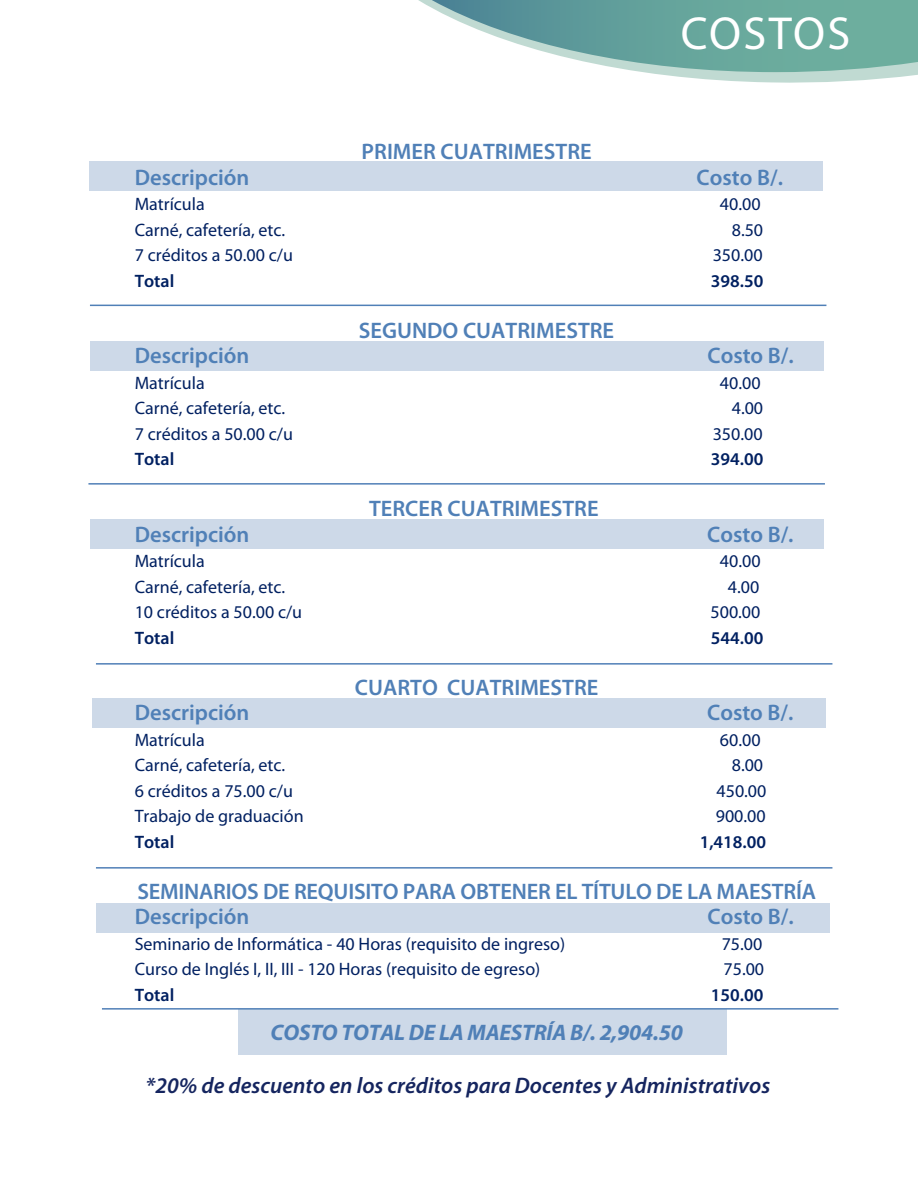
<style>
.page{position:relative;width:918px;height:1188px;background:#fff}
.page>*{position:absolute;margin:0;border:0;box-sizing:border-box;transform-origin:0 0}
.t1{font:46.5px "Myriad Pro";letter-spacing:.05em;color:#fff}
.t2{font:600 22.5px/25.5px "Myriad Pro";color:#5080b7}
.t3{font:italic 600 22.5px "Myriad Pro";color:#15255f}
.t4{font:italic 700 22.5px "Myriad Pro";letter-spacing:-.01em;color:#5080b7}
.t5{font:18px "Myriad Pro";color:#002061}
.t6{font:600 18px "Myriad Pro";color:#002061}
</style>
<div class="page">
<svg style="left:418px;top:0;width:500px;height:83px"></svg>
<div style="left:89px;top:161px;width:734px;height:30px;background:#cdd9e8"></div>
<div style="left:238px;top:1010px;width:489px;height:45px;background:#cdd9e8"></div>
<div style="left:97px;top:903px;width:733px;height:30px;background:#cdd9e8"></div>
<div style="left:92px;top:698px;width:734px;height:30px;background:#cdd9e8"></div>
<div style="left:91px;top:519px;width:733px;height:30px;background:#cdd9e8"></div>
<div style="left:91px;top:341px;width:733px;height:30px;background:#cdd9e8"></div>
<hr style="left:102px;top:1008px;width:736px;height:2px;background:#5080b7">
<hr style="left:96px;top:867px;width:736px;height:2px;background:#5080b7">
<hr style="left:96px;top:663px;width:736px;height:2px;background:#5080b7">
<hr style="left:88px;top:483px;width:737px;height:2px;background:#5080b7">
<hr style="left:90px;top:305px;width:736px;height:1px;background:#5080b7">
<p class="t2" style="left:362px;top:138px;width:232px">PRIMER CUATRIMESTRE</p>
<h1 class="t1" style="left:681px;top:5px;width:171px">COSTOS</h1>
<p class="t2" style="left:135px;top:164px;width:116px">Descripción</p>
<p class="t2" style="left:697px;top:164px;width:88px">Costo B/.</p>
<p class="t5" style="left:135px;top:193px;width:72px">Matrícula</p>
<p class="t5" style="left:720px;top:193px;width:42px">40.00</p>
<p class="t5" style="left:135px;top:218px;width:152px">Carné, cafetería, etc.</p>
<p class="t5" style="left:732px;top:218px;width:33px">8.50</p>
<p class="t5" style="left:135px;top:244px;width:160px">7 créditos a 50.00 c/u</p>
<p class="t5" style="left:713px;top:244px;width:51px">350.00</p>
<p class="t6" style="left:135px;top:269px;width:41px">Total</p>
<p class="t6" style="left:711px;top:269px;width:54px">398.50</p>
<p class="t2" style="left:359px;top:317px;width:257px">SEGUNDO CUATRIMESTRE</p>
<p class="t2" style="left:135px;top:342px;width:116px">Descripción</p>
<p class="t2" style="left:707px;top:342px;width:88px">Costo B/.</p>
<p class="t5" style="left:135px;top:371px;width:72px">Matrícula</p>
<p class="t5" style="left:720px;top:371px;width:42px">40.00</p>
<p class="t5" style="left:135px;top:397px;width:152px">Carné, cafetería, etc.</p>
<p class="t5" style="left:732px;top:397px;width:33px">4.00</p>
<p class="t5" style="left:135px;top:422px;width:160px">7 créditos a 50.00 c/u</p>
<p class="t5" style="left:713px;top:422px;width:51px">350.00</p>
<p class="t6" style="left:135px;top:448px;width:41px">Total</p>
<p class="t6" style="left:711px;top:448px;width:54px">394.00</p>
<p class="t2" style="left:369px;top:495px;width:231px">TERCER CUATRIMESTRE</p>
<p class="t2" style="left:135px;top:521px;width:116px">Descripción</p>
<p class="t2" style="left:707px;top:521px;width:88px">Costo B/.</p>
<p class="t5" style="left:135px;top:550px;width:72px">Matrícula</p>
<p class="t5" style="left:720px;top:550px;width:42px">40.00</p>
<p class="t5" style="left:135px;top:575px;width:152px">Carné, cafetería, etc.</p>
<p class="t5" style="left:728px;top:575px;width:33px">4.00</p>
<p class="t5" style="left:135px;top:601px;width:169px">10 créditos a 50.00 c/u</p>
<p class="t5" style="left:711px;top:601px;width:51px">500.00</p>
<p class="t6" style="left:135px;top:626px;width:41px">Total</p>
<p class="t6" style="left:711px;top:626px;width:54px">544.00</p>
<p class="t2" style="left:355px;top:674px;width:245px">CUARTO CUATRIMESTRE</p>
<p class="t2" style="left:135px;top:699px;width:116px">Descripción</p>
<p class="t2" style="left:707px;top:699px;width:88px">Costo B/.</p>
<p class="t5" style="left:135px;top:728px;width:72px">Matrícula</p>
<p class="t5" style="left:720px;top:728px;width:42px">60.00</p>
<p class="t5" style="left:135px;top:754px;width:152px">Carné, cafetería, etc.</p>
<p class="t5" style="left:732px;top:754px;width:33px">8.00</p>
<p class="t5" style="left:135px;top:779px;width:160px">6 créditos a 75.00 c/u</p>
<p class="t5" style="left:717px;top:779px;width:51px">450.00</p>
<p class="t5" style="left:135px;top:805px;width:171px">Trabajo de graduación</p>
<p class="t5" style="left:716px;top:805px;width:51px">900.00</p>
<p class="t6" style="left:135px;top:830px;width:41px">Total</p>
<p class="t6" style="left:700px;top:830px;width:68px">1,418.00</p>
<p class="t2" style="left:135px;top:878px;width:683px">SEMINARIOS DE REQUISITO PARA OBTENER EL TÍTULO DE LA MAESTRÍA<br>Descripción</p>
<p class="t2" style="left:707px;top:903px;width:88px">Costo B/.</p>
<p class="t5" style="left:135px;top:932px;width:432px">Seminario de Informática - 40 Horas (requisito de ingreso)</p>
<p class="t5" style="left:722px;top:932px;width:42px">75.00</p>
<p class="t5" style="left:135px;top:958px;width:407px">Curso de Inglés I, II, III - 120 Horas (requisito de egreso)</p>
<p class="t5" style="left:724px;top:958px;width:42px">75.00</p>
<p class="t6" style="left:135px;top:983px;width:41px">Total</p>
<p class="t6" style="left:711px;top:983px;width:54px">150.00</p>
<p class="t4" style="left:271px;top:1017px;width:414px">COSTO TOTAL DE LA MAESTRÍA B/. 2,904.50</p>
<p class="t3" style="left:146px;top:1071px;width:626px">*20% de descuento en los créditos para Docentes y Administrativos</p>
</div>
